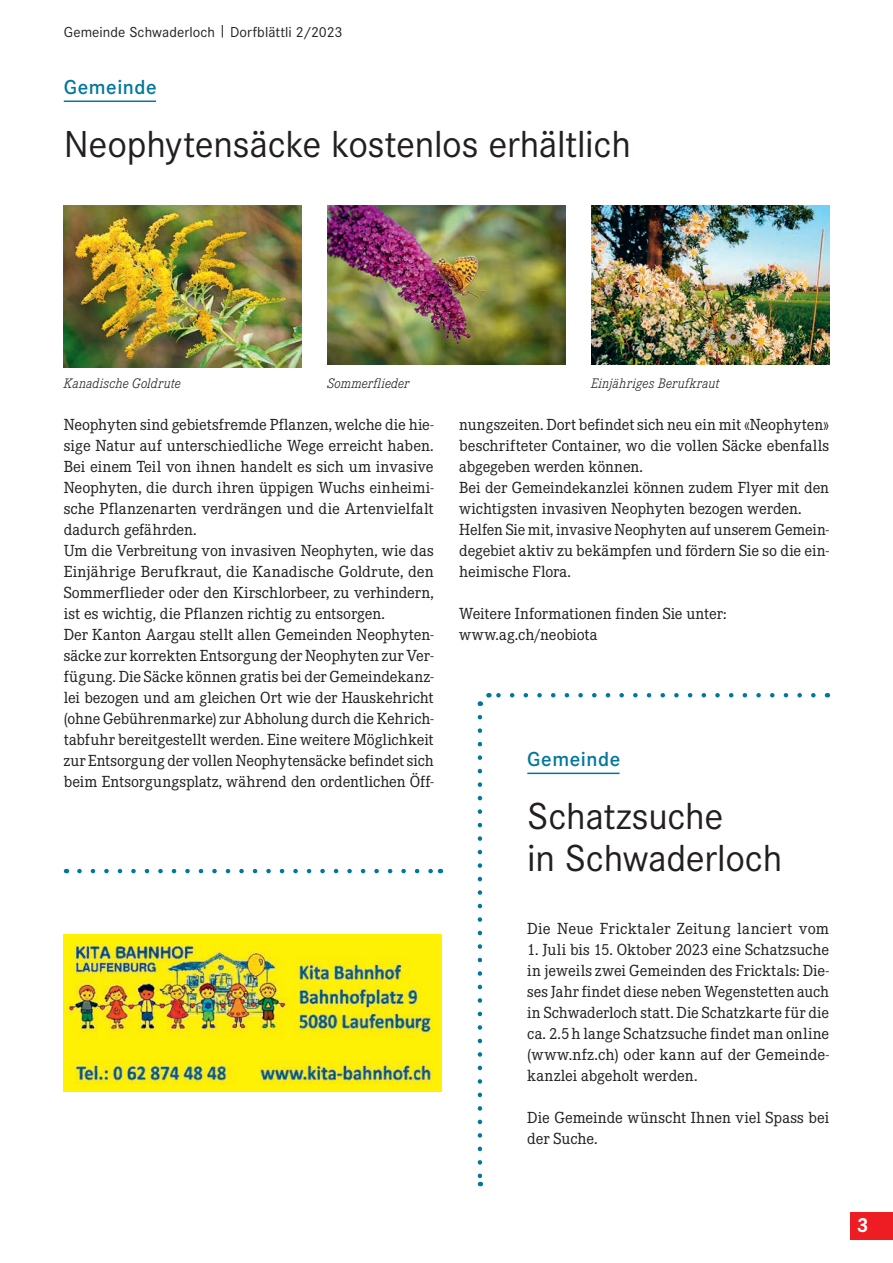
<style>
.page{position:relative;width:893px;height:1263px;background:#fff}
.page>*{position:absolute;margin:0;border:0;box-sizing:border-box;transform-origin:0 0}
.t1{font:39px/42px "Corporate S";letter-spacing:-.01em;color:#231f20}
.t2{font:600 21px "Corporate S";letter-spacing:.025em;color:#00789d}
.t3{font:700 21px "Corporate S";color:#fff}
.t4{font:15.75px/21px "Corporate EBQ";letter-spacing:-.005em;color:#231f20}
.t5{font:15.75px "Corporate EBQ";letter-spacing:.015em;color:#231f20}
.t6{font:15px "Corporate S";letter-spacing:.005em;color:#231f20}
.t7{font:italic 300 13.5px "Corporate EBQ";letter-spacing:.01em;color:#231f20}
</style>
<div class="page">
<div style="left:850px;top:1212px;width:43px;height:27px;background:#ee1d23"></div>
<hr style="left:527px;top:773px;width:93px;height:1px;background:#00789d">
<svg style="left:496px;top:693px;width:317px;height:4px"></svg>
<svg style="left:477px;top:693px;width:12px;height:13px"></svg>
<svg style="left:478px;top:717px;width:4px;height:469px"></svg>
<hr style="left:64px;top:101px;width:92px;height:1px;background:#00789d">
<img style="left:64px;top:206px;width:238px;height:161px">
<img style="left:591px;top:206px;width:238px;height:159px">
<img style="left:328px;top:206px;width:237px;height:159px">
<img style="left:64px;top:934px;width:378px;height:158px">
<svg style="left:79px;top:869px;width:354px;height:4px"></svg>
<p class="t6" style="left:64px;top:23px;width:280px">Gemeinde Schwaderloch | Dorfblättli 2/2023</p>
<h2 class="t2" style="left:64px;top:75px;width:94px">Gemeinde</h2>
<h1 class="t1" style="left:64px;top:123px;width:569px">Neophytensäcke kostenlos erhältlich</h1>
<p class="t7" style="left:64px;top:376px;width:118px">Kanadische Goldrute</p>
<p class="t7" style="left:327px;top:376px;width:84px">Sommerflieder</p>
<p class="t7" style="left:591px;top:376px;width:130px">Einjähriges Berufkraut</p>
<p class="t4" style="left:64px;top:414px;width:371px">Neophyten sind gebietsfremde Pflanzen, welche die hie&shy;sige Natur auf unterschiedliche Wege erreicht haben.<br>Bei einem Teil von ihnen handelt es sich um invasive Neophyten, die durch ihren üppigen Wuchs einheimi&shy;sche Pflanzenarten verdrängen und die Artenvielfalt dadurch gefährden.<br>Um die Verbreitung von invasiven Neophyten, wie das Einjährige Berufkraut, die Kanadische Goldrute, den Sommerflieder oder den Kirschlorbeer, zu verhindern, ist es wichtig, die Pflanzen richtig zu entsorgen.<br>Der Kanton Aargau stellt allen Gemeinden Neophyten&shy;säcke zur korrekten Entsorgung der Neophyten zur Ver&shy;fügung. Die Säcke können gratis bei der Gemeindekanz&shy;lei bezogen und am gleichen Ort wie der Hauskehricht (ohne Gebührenmarke) zur Abholung durch die Kehrich&shy;tabfuhr bereitgestellt werden. Eine weitere Möglichkeit zur Entsorgung der vollen Neophytensäcke befindet sich beim Entsorgungsplatz, während den ordentlichen Öff-</p>
<p class="t4" style="left:459px;top:414px;width:371px">nungszeiten. Dort befindet sich neu ein mit «Neophyten» beschrifteter Container, wo die vollen Säcke ebenfalls abgegeben werden können.<br>Bei der Gemeindekanzlei können zudem Flyer mit den wichtigsten invasiven Neophyten bezogen werden.<br>Helfen Sie mit, invasive Neophyten auf unserem Gemein&shy;degebiet aktiv zu bekämpfen und fördern Sie so die ein&shy;heimische Flora.</p>
<p class="t4" style="left:459px;top:603px;width:269px">Weitere Informationen finden Sie unter: www.ag.ch/neobiota</p>
<h2 class="t2" style="left:527px;top:747px;width:94px">Gemeinde</h2>
<h1 class="t1" style="left:527px;top:795px;width:257px">Schatzsuche<br>in Schwaderloch</h1>
<p class="t5" style="left:527px;top:920px;width:303px">Die Neue Fricktaler Zeitung lanciert vom</p>
<p class="t4" style="left:527px;top:939px;width:303px;text-align:justify">1. Juli bis 15. Oktober 2023 eine Schatzsuche in jeweils zwei Gemeinden des Fricktals: Die&shy;ses Jahr findet diese neben Wegenstetten auch in Schwaderloch statt. Die Schatzkarte für die ca. 2.5h lange Schatzsuche findet man online (www.nfz.ch) oder kann auf der Gemeinde&shy;kanzlei abgeholt werden.</p>
<p class="t4" style="left:527px;top:1107px;width:303px">Die Gemeinde wünscht Ihnen viel Spass bei der Suche.</p>
<h2 class="t3" style="left:857px;top:1213px;width:13px">3</h2>
</div>
